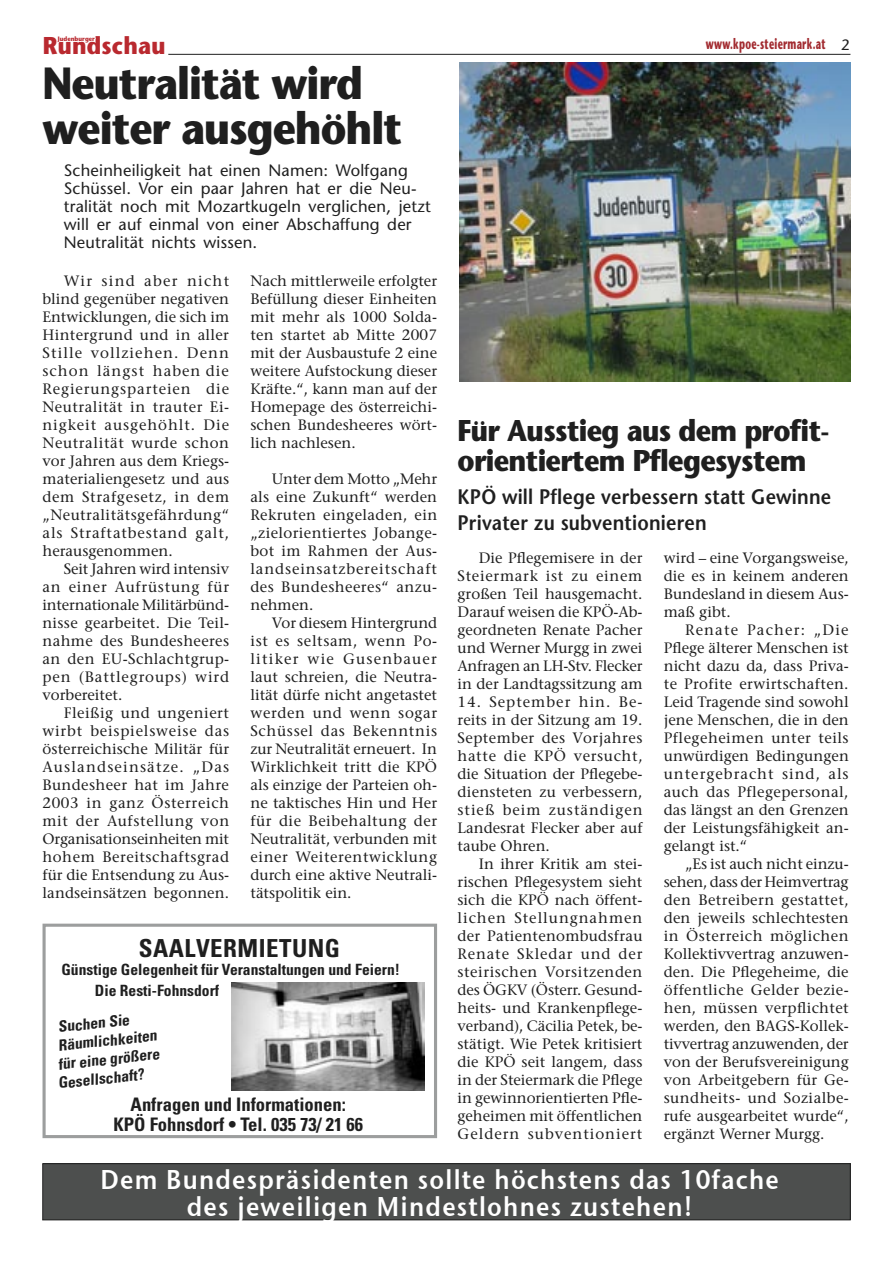
<style>
.page{position:relative;width:893px;height:1263px;background:#fff}
.page>*{position:absolute;margin:0;border:0;box-sizing:border-box;transform-origin:0 0}
.t1{font:700 45px/45px "Stone Sans";letter-spacing:-.025em;color:#1f1f1f;scale:.9 1}
.t2{font:700 30px/30px "Stone Sans";letter-spacing:-.025em;color:#1f1f1f;scale:.9 1}
.t3{font:27px/27px "Stone Sans Sem ITCTT Semi";letter-spacing:.05em;color:#fff;text-align:center;scale:.9 1}
.t4{font:700 condensed 24.9px "Univers";letter-spacing:.02em;color:#1f1f1f}
.t5{font:700 24.3px "Stone Sans";letter-spacing:.01em;color:#b9292f;scale:.9 1}
.t6{font:600 21px/25.2px "Stone Sans";letter-spacing:.01em;color:#1f1f1f;scale:.9 1}
.t7{font:700 condensed 18.6px/20.9px "Univers";color:#1f1f1f;text-align:center}
.t8{font:16.5px/18px "Stone Sans";letter-spacing:.015em;color:#1f1f1f}
.t9{font:700 condensed 15.6px/18.6px "Univers";color:#1f1f1f}
.t10{font:15px/18px "Stone Serif";color:#1f1f1f;text-align:justify}
.t11{font:700 15px "Stone Sans";letter-spacing:.03em;color:#a22b30;scale:.6 1}
.t12{font:700 6.45px "Stone Sans";letter-spacing:.01em;color:#b9292f;scale:.9 1}
.s1{font-weight:400;color:#1f1f1f}
</style>
<div class="page">
<hr style="left:168px;top:54px;width:682px;height:1px;background:#1f1f1f">
<img style="left:232px;top:983px;width:192px;height:107px">
<div style="left:43px;top:924px;width:394px;height:214px;border:3px solid #9c9e9e"></div>
<div style="left:43px;top:1164px;width:807px;height:56px;background:#4d4f4e"></div>
<div style="left:43px;top:1163px;width:807px;height:57px;border:1px solid #1f1f1f"></div>
<img style="left:459px;top:63px;width:391px;height:319px">
<h3 class="t5" style="left:43px;top:31px;width:138px">Rundschau</h3>
<p class="t11" style="left:706px;top:34px;width:241px">www.kpoe-steiermark.at <span class="s1">2</span></p>
<p class="t12" style="left:58px;top:35px;width:43px">Judenburger</p>
<h1 class="t1" style="left:43px;top:60px;width:401px">Neutralität wird weiter ausgehöhlt</h1>
<p class="t8" style="left:64px;top:161px;width:368px">Scheinheiligkeit hat einen Namen: Wolfgang Schüssel. Vor ein paar Jahren hat er die Neu&shy;tralität noch mit Mozartkugeln verglichen, jetzt will er auf einmal von einer Abschaffung der Neutralität nichts wissen.</p>
<p class="t10" style="left:43px;top:271px;width:188px;text-indent:21px">Wir sind aber nicht blind gegenüber negativen Entwicklungen, die sich im Hintergrund und in aller Stille vollziehen. Denn schon längst haben die Regierungsparteien die Neutralität in trauter Ei&shy;nigkeit ausgehöhlt. Die Neutralität wurde schon vor Jahren aus dem Kriegs&shy;materialiengesetz und aus dem Strafgesetz, in dem „Neutralitätsgefährdung“ als Straftatbestand galt, herausgenommen.</p>
<p class="t10" style="left:43px;top:559px;width:188px;text-indent:21px">Seit Jahren wird intensiv an einer Aufrüstung für internationale Militärbünd&shy;nisse gearbeitet. Die Teil&shy;nahme des Bundesheeres an den EU-Schlachtgrup&shy;pen (Battlegroups) wird vorbereitet.</p>
<p class="t10" style="left:43px;top:703px;width:188px;text-indent:21px">Fleißig und ungeniert wirbt beispielsweise das österreichische Militär für Auslandseinsätze. „Das Bundesheer hat im Jahre 2003 in ganz Österreich mit der Aufstellung von Organisationseinheiten mit hohem Bereitschaftsgrad für die Entsendung zu Aus&shy;landseinsätzen begonnen.</p>
<p class="t10" style="left:250px;top:271px;width:188px">Nach mittlerweile erfolgter Befüllung dieser Einheiten mit mehr als 1000 Solda&shy;ten startet ab Mitte 2007 mit der Ausbaustufe 2 eine weitere Aufstockung dieser Kräfte.“, kann man auf der Homepage des österreichi&shy;schen Bundesheeres wört&shy;lich nachlesen.</p>
<p class="t10" style="left:250px;top:469px;width:188px;text-indent:21px">Unter dem Motto „Mehr als eine Zukunft“ werden Rekruten eingeladen, ein „zielorientiertes Jobange&shy;bot im Rahmen der Aus&shy;landseinsatzbereitschaft des Bundesheeres“ anzu&shy;nehmen.</p>
<p class="t10" style="left:250px;top:613px;width:188px;text-indent:21px">Vor diesem Hintergrund ist es seltsam, wenn Po&shy;litiker wie Gusenbauer laut schreien, die Neutra&shy;lität dürfe nicht angetastet werden und wenn sogar Schüssel das Bekenntnis zur Neutralität erneuert. In Wirklichkeit tritt die KPÖ als einzige der Parteien oh&shy;ne taktisches Hin und Her für die Beibehaltung der Neutralität, verbunden mit einer Weiterentwicklung durch eine aktive Neutrali&shy;tätspolitik ein.</p>
<h3 class="t4" style="left:139px;top:933px;width:203px">SAALVERMIETUNG</h3>
<p class="t9" style="left:61px;top:960px;width:340px">Günstige Gelegenheit für Veranstaltungen und Feiern!</p>
<p class="t9" style="left:95px;top:981px;width:126px">Die Resti-Fohnsdorf</p>
<p class="t9" style="left:51px;top:1018px;width:105px;text-indent:6px;rotate:-6deg">Suchen Sie<br>Räumlichkeiten für eine größere<br>Gesellschaft?</p>
<p class="t7" style="left:113px;top:1093px;width:251px">Anfragen und Informationen:<br>KPÖ Fohnsdorf • Tel. 035 73/ 21 66</p>
<h2 class="t2" style="left:458px;top:415px;width:415px">Für Ausstieg aus dem profit&shy;orientiertem Pflegesystem</h2>
<h3 class="t6" style="left:458px;top:484px;width:417px">KPÖ will Pflege verbessern statt Gewinne<br>Privater zu subventionieren</h3>
<p class="t10" style="left:458px;top:549px;width:186px;text-indent:21px">Die Pflegemisere in der Steiermark ist zu einem großen Teil hausgemacht.<br>Darauf weisen die KPÖ-Ab&shy;geordneten Renate Pacher und Werner Murgg in zwei Anfragen an LH-Stv. Flecker in der Landtagssitzung am</p>
<p class="t10" style="left:458px;top:693px;width:187px">14. September hin. Be&shy;reits in der Sitzung am 19.<br>September des Vorjahres hatte die KPÖ versucht, die Situation der Pflegebe&shy;diensteten zu verbessern, stieß beim zuständigen Landesrat Flecker aber auf taube Ohren.</p>
<p class="t10" style="left:458px;top:855px;width:187px;text-indent:21px">In ihrer Kritik am stei&shy;rischen Pflegesystem sieht sich die KPÖ nach öffent&shy;lichen Stellungnahmen der Patientenombudsfrau Renate Skledar und der steirischen Vorsitzenden des ÖGKV (Österr. Gesund&shy;heits- und Krankenpflege&shy;verband), Cäcilia Petek, be&shy;stätigt. Wie Petek kritisiert die KPÖ seit langem, dass in der Steiermark die Pflege in gewinnorientierten Pfle&shy;geheimen mit öffentlichen Geldern subventioniert</p>
<p class="t10" style="left:664px;top:549px;width:186px">wird – eine Vorgangsweise, die es in keinem anderen Bundesland in diesem Aus&shy;maß gibt.</p>
<p class="t10" style="left:664px;top:621px;width:187px;text-indent:21px">Renate Pacher: „Die Pflege älterer Menschen ist nicht dazu da, dass Priva&shy;te Profite erwirtschaften.<br>Leid Tragende sind sowohl jene Menschen, die in den Pflegeheimen unter teils unwürdigen Bedingungen untergebracht sind, als auch das Pflegepersonal, das längst an den Grenzen der Leistungsfähigkeit an&shy;gelangt ist.“</p>
<p class="t10" style="left:664px;top:855px;width:186px;text-indent:21px">„Es ist auch nicht einzu&shy;sehen, dass der Heimvertrag den Betreibern gestattet, den jeweils schlechtesten in Österreich möglichen Kollektivvertrag anzuwen&shy;den. Die Pflegeheime, die öffentliche Gelder bezie&shy;hen, müssen verpflichtet werden, den BAGS-Kollek&shy;tivvertrag anzuwenden, der von der Berufsvereinigung von Arbeitgebern für Ge&shy;sundheits- und Sozialbe&shy;rufe ausgearbeitet wurde“, ergänzt Werner Murgg.</p>
<h3 class="t3" style="left:100px;top:1166px;width:755px">Dem Bundespräsidenten sollte höchstens das 10fache des jeweiligen Mindestlohnes zustehen!</h3>
</div>
